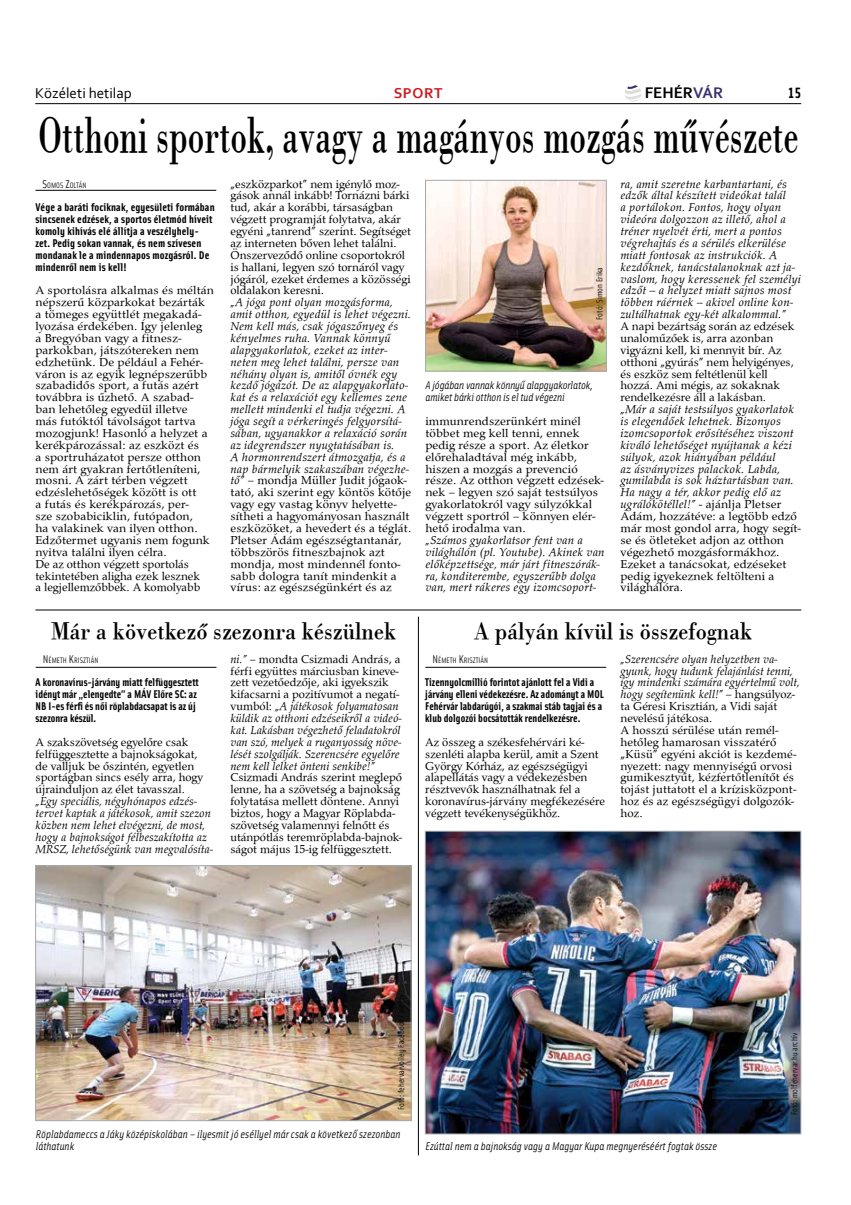
<style>
.page{position:relative;width:851px;height:1205px;background:#fff}
.page>*{position:absolute;margin:0;border:0;box-sizing:border-box;transform-origin:0 0}
.t1{font:52.5px "Bodoni PFL";color:#000;scale:.64 1}
.t2{font:25px "Bodoni PFL";color:#000;scale:.9 1}
.t3{font:700 16.12px "Corbel";color:#000}
.t4{font:15px "Corbel";color:#000}
.t5{font:700 15px "Corbel";letter-spacing:.04em;color:#ce181e}
.t6{font:700 15px "Solex";color:#000}
.t7{font:italic 11.88px/11.9px "Palladius";letter-spacing:.01em;color:#000}
.t8{font:11.88px/11.9px "Palladius";color:#000}
.t9{font:11.88px/11.9px "Palladius";color:#000;scale:1.04 1}
.t10{font:italic 11.88px/11.9px "Palladius";letter-spacing:.01em;color:#000;scale:1.04 1}
.t11{font:700 11.25px/11.9px "Solex";color:#000}
.t12{font:italic 11.25px/11.9px "Solex";color:#000}
.t13{font:700 11.25px/11.9px "Solex";color:#000;scale:1.04 1}
.t14{font:8.75px "Solex";color:#000}
.t15{font:7.88px "Solex";color:#000}
.s1{color:#3c316c}
.s2{font-size:11.25px}
.s3{font-style:normal}
.s4{font-style:italic}
</style>
<div class="page">
<hr style="left:35px;top:103px;width:766px;height:1px;background:#000">
<svg style="left:625px;top:85px;width:16px;height:17px"></svg>
<hr style="left:35px;top:610px;width:766px;height:1px;background:#000">
<hr style="left:35px;top:190px;width:181px;height:1px;background:#000">
<img style="left:427px;top:182px;width:177px;height:187px">
<div style="left:425px;top:180px;width:181px;height:191px;border:1px solid #a7a9ac"></div>
<hr style="left:36px;top:667px;width:180px;height:1px;background:#000">
<hr style="left:425px;top:667px;width:181px;height:1px;background:#000">
<img style="left:37px;top:867px;width:372px;height:252px">
<div style="left:35px;top:865px;width:376px;height:256px;border:1px solid #a7a9ac"></div>
<img style="left:427px;top:833px;width:371px;height:299px">
<div style="left:425px;top:831px;width:375px;height:303px;border:1px solid #a7a9ac"></div>
<hr style="left:418px;top:617px;width:1px;height:538px;background:#000">
<h3 class="t3" style="left:644px;top:83px;width:78px">FEHÉR<span class="s1">VÁR</span></h3>
<h1 class="t1" style="left:38px;top:98px;width:1189px">Otthoni sportok, avagy a magányos mozgás művészete</h1>
<p class="t4" style="left:35px;top:84px;width:98px">Közéleti hetilap</p>
<p class="t5" style="left:393px;top:84px;width:50px">SPORT</p>
<p class="t6" style="left:788px;top:83px;width:14px">15</p>
<p class="t15" style="left:43px;top:180px;width:46px"><span class="s2">S</span>OMOS <span class="s2">Z</span>OLTÁN</p>
<p class="t13" style="left:35px;top:201px;width:174px">Vége a baráti fociknak, egyesületi formában sincsenek edzések, a sportos életmód híveit komoly kihívás elé állítja a veszélyhely&shy;zet. Pedig sokan vannak, és nem szívesen mondanak le a mindennapos mozgásról. De mindenről nem is kell!</p>
<p class="t9" style="left:35px;top:285px;width:173px">A sportolásra alkalmas és méltán népszerű közparkokat bezárták a tömeges együttlét megakadá&shy;lyozása érdekében. Így jelenleg<br>a Bregyóban vagy a fitnesz&shy;parkokban, játszótereken nem edzhetünk. De például a Fehér&shy;váron is az egyik legnépszerűbb szabadidős sport, a futás azért továbbra is űzhető. A szabad&shy;ban lehetőleg egyedül illetve<br>más futóktól távolságot tartva mozogjunk! Hasonló a helyzet a kerékpározással: az eszközt és<br>a sportruházatot persze otthon nem árt gyakran fertőtleníteni, mosni. A zárt térben végzett edzéslehetőségek között is ott<br>a futás és kerékpározás, per-<br>sze szobabiciklin, futópadon,<br>ha valakinek van ilyen otthon.<br>Edzőtermet ugyanis nem fogunk nyitva találni ilyen célra.<br>De az otthon végzett sportolás tekintetében aligha ezek lesznek<br>a legjellemzőbbek. A komolyabb</p>
<p class="t8" style="left:230px;top:178px;width:182px">„eszközparkot” nem igénylő moz&shy;gások annál inkább! Tornázni bárki tud, akár a korábbi, társaságban végzett programját folytatva, akár egyéni „tanrend” szerint. Segítséget az interneten bőven lehet találni.<br>Önszerveződő online csoportokról is hallani, legyen szó tornáról vagy jógáról, ezeket érdemes a közösségi oldalakon keresni.</p>
<p class="t7" style="left:230px;top:296px;width:182px">„A jóga pont olyan mozgásforma, amit otthon, egyedül is lehet végezni.<br>Nem kell más, csak jógaszőnyeg és kényelmes ruha. Vannak könnyű alapgyakorlatok, ezeket az inter&shy;neten meg lehet találni, persze van néhány olyan is, amitől óvnék egy kezdő jógázót. De az alapgyakorlato&shy;kat és a relaxációt egy kellemes zene mellett mindenki el tudja végezni. A jóga segít a vérkeringés felgyorsítá&shy;sában, ugyanakkor a relaxáció során az idegrendszer nyugtatásában is.<br>A hormonrendszert átmozgatja, és a nap bármelyik szakaszában végezhe&shy;tő” <span class="s3">– mondja Müller Judit jógaok&shy;tató, aki szerint egy köntös kötője vagy egy vastag könyv helyette&shy;sítheti a hagyományosan használt eszközöket, a hevedert és a téglát.<br>Pletser Ádám egészségtantanár, többszörös fitneszbajnok azt mondja, most mindennél fonto&shy;sabb dologra tanít mindenkit a vírus: az egészségünkért és az</span></p>
<p class="t14" style="left:594px;top:320px;width:54px;rotate:-90deg">Fotó: Simon Erika</p>
<p class="t12" style="left:425px;top:379px;width:169px">A jógában vannak könnyű alapgyakorlatok, amiket bárki otthon is el tud végezni</p>
<p class="t9" style="left:425px;top:415px;width:173px">immunrendszerünkért minél többet meg kell tenni, ennek pedig része a sport. Az életkor előrehaladtával még inkább, hiszen a mozgás a prevenció része. Az otthon végzett edzések&shy;nek – legyen szó saját testsúlyos gyakorlatokról vagy súlyzókkal végzett sportról – könnyen elér&shy;hető irodalma van.</p>
<p class="t7" style="left:425px;top:534px;width:181px">„Számos gyakorlatsor fent van a világhálón (pl. Youtube). Akinek van előképzettsége, már járt fitneszórák&shy;ra, konditerembe, egyszerűbb dolga van, mert rákeres egy izomcsoport-</p>
<p class="t7" style="left:620px;top:178px;width:182px">ra, amit szeretne karbantartani, és edzők által készített videókat talál<br>a portálokon. Fontos, hogy olyan videóra dolgozzon az illető, ahol a tréner nyelvét érti, mert a pontos végrehajtás és a sérülés elkerülése miatt fontosak az instrukciók. A kezdőknek, tanácstalanoknak azt ja&shy;vaslom, hogy keressenek fel személyi edzőt – a helyzet miatt sajnos most többen ráérnek – akivel online kon&shy;zultálhatnak egy-két alkalommal.”</p>
<p class="t8" style="left:620px;top:320px;width:175px">A napi bezártság során az edzések unaloműzőek is, arra azonban vigyázni kell, ki mennyit bír. Az otthoni „gyúrás” nem helyigényes, és eszköz sem feltétlenül kell hozzá. Ami mégis, az sokaknak rendelkezésre áll a lakásban.</p>
<p class="t10" style="left:620px;top:403px;width:175px">„Már a saját testsúlyos gyakorlatok is elegendőek lehetnek. Bizonyos izomcsoportok erősítéséhez viszont kiváló lehetőséget nyújtanak a kézi súlyok, azok hiányában például<br>az ásványvizes palackok. Labda, gumilabda is sok háztartásban van.<br>Ha nagy a tér, akkor pedig elő az ugrálókötéllel!” <span class="s3">- ajánlja Pletser<br>Ádám, hozzátéve: a legtöbb edző már most gondol arra, hogy segít&shy;se és ötleteket adjon az otthon végezhető mozgásformákhoz.<br>Ezeket a tanácsokat, edzéseket pedig igyekeznek feltölteni a világhálóra.</span></p>
<h2 class="t2" style="left:51px;top:613px;width:385px">Már a következő szezonra készülnek</h2>
<h2 class="t2" style="left:474px;top:613px;width:310px">A pályán kívül is összefognak</h2>
<p class="t7" style="left:230px;top:653px;width:173px">ni.” <span class="s3">– mondta Csizmadi András, a férfi együttes márciusban kineve&shy;zett vezetőedzője, aki igyekszik kifacsarni a pozitívumot a negatí&shy;vumból:</span> „A játékosok folyamatosan küldik az otthoni edzéseikről a videó&shy;kat. Lakásban végezhető feladatokról van szó, melyek a ruganyosság növe&shy;lését szolgálják. Szerencsére egyelőre nem kell lelket önteni senkibe!”</p>
<p class="t8" style="left:230px;top:771px;width:173px">Csizmadi András szerint meglepő lenne, ha a szövetség a bajnokság folytatása mellett döntene. Annyi biztos, hogy a Magyar Röplabda&shy;szövetség valamennyi felnőtt és utánpótlás teremröplabda-bajnok&shy;ságot május 15-ig felfüggesztett.</p>
<p class="t15" style="left:43px;top:655px;width:57px"><span class="s2">N</span> ÉM ETH <span class="s2">K</span>RISZTIÁN</p>
<p class="t15" style="left:432px;top:655px;width:57px"><span class="s2">N</span> ÉM ETH <span class="s2">K</span>RISZTIÁN</p>
<p class="t11" style="left:36px;top:676px;width:165px">A koronavírus-járvány miatt felfüggesztett idényt már „elengedte” a MÁV Előre SC: az NB I-es férfi és női röplabdacsapat is az új szezonra készül.</p>
<p class="t8" style="left:36px;top:736px;width:169px">A szakszövetség egyelőre csak felfüggesztette a bajnokságokat, de valljuk be őszintén, egyetlen sportágban sincs esély arra, hogy újrainduljon az élet tavasszal.</p>
<p class="t7" style="left:36px;top:795px;width:179px">„Egy speciális, négyhónapos edzés&shy;tervet kaptak a játékosok, amit szezon közben nem lehet elvégezni, de most, hogy a bajnokságot félbeszakította az MRSZ, lehetőségünk van megvalósíta-</p>
<p class="t11" style="left:425px;top:676px;width:180px">Tizennyolcmillió forintot ajánlott fel a Vidi a járvány elleni védekezésre. Az adományt a MOL Fehérvár labdarúgói, a szakmai stáb tagjai és a klub dolgozói bocsátották rendelkezésre.</p>
<p class="t8" style="left:425px;top:736px;width:181px">Az összeg a székesfehérvári ké&shy;szenléti alapba kerül, amit a Szent<br>György Kórház, az egészségügyi alapellátás vagy a védekezésben résztvevők használhatnak fel a koronavírus-járvány megfékezésére végzett tevékenységükhöz.</p>
<p class="t8" style="left:620px;top:653px;width:180px"><span class="s4">„Szerencsére olyan helyzetben va&shy;gyunk, hogy tudunk felajánlást tenni, így mindenki számára egyértelmű volt, hogy segítenünk kell!”</span> – hangsúlyoz&shy;ta Géresi Krisztián, a Vidi saját nevelésű játékosa.<br>A hosszú sérülése után remél&shy;hetőleg hamarosan visszatérő „Küsü” egyéni akciót is kezdemé&shy;nyezett: nagy mennyiségű orvosi gumikesztyűt, kézfertőtlenítőt és tojást juttatott el a krízisközpont&shy;hoz és az egészségügyi dolgozók&shy;hoz.</p>
<p class="t14" style="left:395px;top:1110px;width:118px;rotate:-90deg">Fotó: fehervarvolley Facebook / archív</p>
<p class="t14" style="left:788px;top:1115px;width:85px;rotate:-90deg">Fotó: molfehervar.hu archív</p>
<p class="t12" style="left:36px;top:1127px;width:366px">Röplabdameccs a Jáky középiskolában – ilyesmit jó eséllyel már csak a következő szezonban láthatunk</p>
<p class="t12" style="left:425px;top:1139px;width:293px">Ezúttal nem a bajnokság vagy a Magyar Kupa megnyeréséért fogtak össze</p>
</div>
